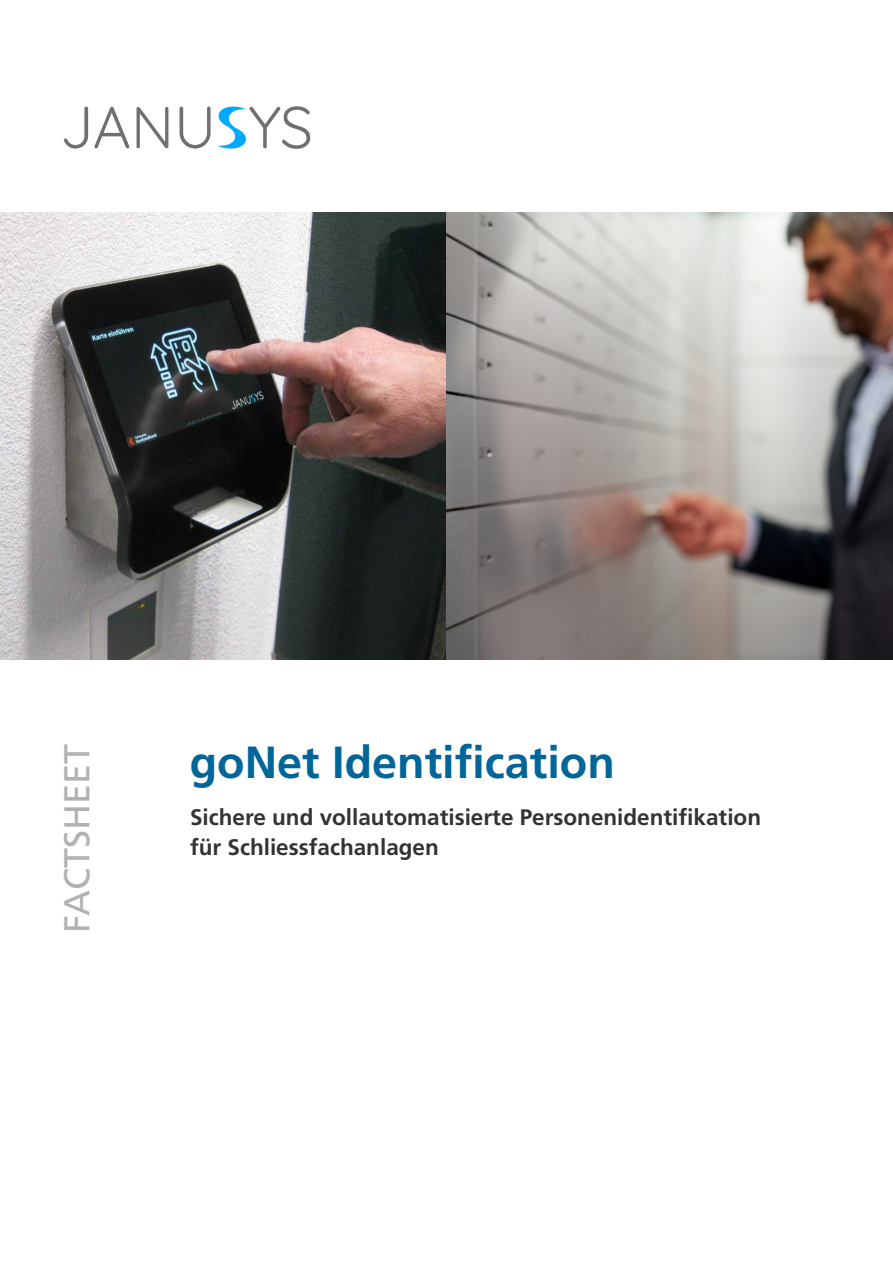
<style>
.page{position:relative;width:893px;height:1263px;background:#fff}
.page>*{position:absolute;margin:0;border:0;box-sizing:border-box;transform-origin:0 0}
.t1{font:700 45px "Frutiger LT Std";color:#069}
.t2{font:36px "Frutiger LT Std";color:#b2b2b2}
.t3{font:700 22.5px/30px "Frutiger LT Std";color:#333}
</style>
<div class="page">
<svg style="left:64px;top:107px;width:24px;height:42px"></svg>
<svg style="left:94px;top:107px;width:35px;height:41px"></svg>
<svg style="left:137px;top:107px;width:31px;height:41px"></svg>
<svg style="left:180px;top:107px;width:31px;height:41px"></svg>
<svg style="left:217px;top:106px;width:93px;height:43px"></svg>
<img style="left:0;top:213px;width:893px;height:446px">
<h2 class="t2" style="left:59px;top:932px;width:190px;rotate:-90deg">FACTSHEET</h2>
<h1 class="t1" style="left:190px;top:738px;width:427px">goNet Identification</h1>
<p class="t3" style="left:190px;top:803px;width:573px">Sichere und vollautomatisierte Personenidentifikation für Schliessfachanlagen</p>
</div>
